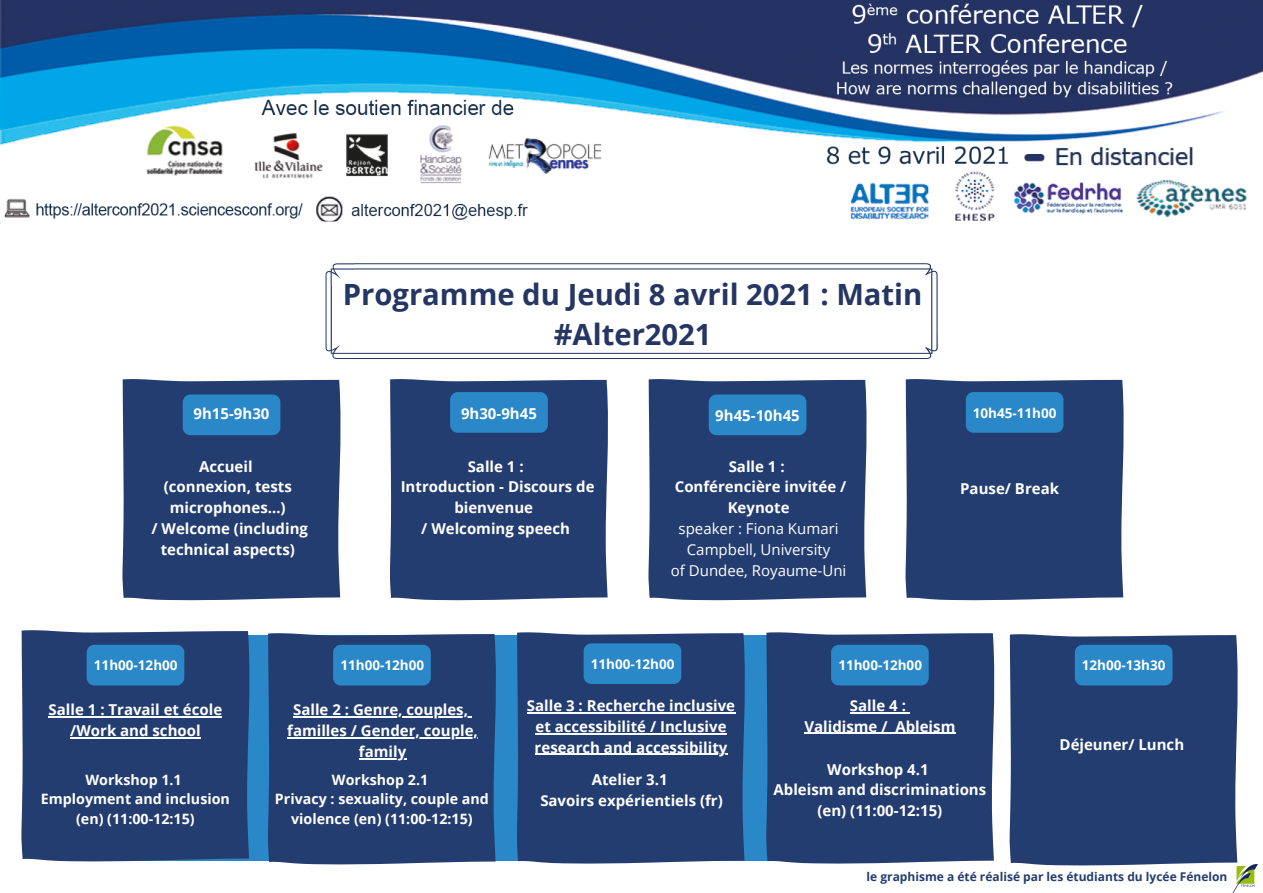
<style>
.page{position:relative;width:1263px;height:893px;background:#fff}
.page>*{position:absolute;margin:0;border:0;box-sizing:border-box;transform-origin:0 0}
.t1{font:700 29.25px "Open Sans";color:#263663}
.t2{font:700 15px/20.9px "Open Sans";color:#fff;text-align:center}
.t3{font:15px/20.9px "Open Sans";color:#fff;text-align:center}
.t4{font:700 14.25px/19.7px "Open Sans";color:#fff;text-align:center}
.t5{font:700 13.5px "Open Sans";color:#fff}
.t6{font:700 12px "Open Sans";color:#243d70}
</style>
<div class="page">
<div style="left:110px;top:634px;width:696px;height:226px;background:#2a88c9"></div>
<div style="left:21px;top:630px;width:229px;height:231px;background:#243d70"></div>
<div style="left:87px;top:645px;width:97px;height:40px;background:#2a88c9;border-radius:8px"></div>
<div style="left:122px;top:379px;width:219px;height:221px;background:#243d70"></div>
<div style="left:648px;top:379px;width:219px;height:221px;background:#243d70"></div>
<div style="left:268px;top:633px;width:228px;height:231px;background:#243d70"></div>
<div style="left:517px;top:632px;width:228px;height:232px;background:#243d70"></div>
<div style="left:766px;top:632px;width:229px;height:232px;background:#243d70"></div>
<div style="left:1010px;top:634px;width:228px;height:231px;background:#243d70"></div>
<div style="left:183px;top:394px;width:97px;height:41px;background:#2a88c9;border-radius:8px"></div>
<div style="left:390px;top:379px;width:218px;height:221px;background:#243d70"></div>
<div style="left:450px;top:392px;width:98px;height:41px;background:#2a88c9;border-radius:8px"></div>
<div style="left:709px;top:394px;width:97px;height:41px;background:#2a88c9;border-radius:8px"></div>
<div style="left:905px;top:379px;width:219px;height:221px;background:#243d70"></div>
<div style="left:966px;top:392px;width:97px;height:41px;background:#2a88c9;border-radius:8px"></div>
<div style="left:333px;top:645px;width:98px;height:40px;background:#2a88c9;border-radius:8px"></div>
<div style="left:584px;top:643px;width:97px;height:41px;background:#2a88c9;border-radius:8px"></div>
<div style="left:831px;top:645px;width:98px;height:40px;background:#2a88c9;border-radius:8px"></div>
<div style="left:1075px;top:645px;width:97px;height:40px;background:#2a88c9;border-radius:8px"></div>
<img style="left:1233px;top:864px;width:24px;height:29px">
<svg style="left:325px;top:263px;width:613px;height:96px"></svg>
<img style="left:0;top:0;width:1263px;height:223px">
<div style="left:3px;top:221px;width:1260px;height:6px;background:#fff"></div>
<hr style="left:49px;top:716px;width:173px;height:1px;background:#fff">
<hr style="left:70px;top:737px;width:131px;height:1px;background:#fff">
<hr style="left:293px;top:716px;width:175px;height:1px;background:#fff">
<hr style="left:287px;top:737px;width:191px;height:1px;background:#fff">
<hr style="left:359px;top:758px;width:47px;height:1px;background:#fff">
<hr style="left:527px;top:712px;width:208px;height:1px;background:#fff">
<hr style="left:535px;top:733px;width:191px;height:1px;background:#fff">
<hr style="left:535px;top:754px;width:192px;height:1px;background:#fff">
<hr style="left:850px;top:712px;width:56px;height:1px;background:#fff">
<hr style="left:804px;top:733px;width:83px;height:1px;background:#fff">
<hr style="left:895px;top:733px;width:60px;height:1px;background:#fff">
<p class="t1" style="left:343px;top:274px;width:581px">Programme du Jeudi 8 avril 2021 : Matin</p>
<p class="t1" style="left:554px;top:314px;width:159px">#Alter2021</p>
<p class="t2" style="left:194px;top:403px;width:77px">9h15-9h30</p>
<p class="t2" style="left:461px;top:402px;width:77px">9h30-9h45</p>
<p class="t2" style="left:715px;top:405px;width:86px">9h45-10h45</p>
<p class="t5" style="left:973px;top:403px;width:85px">10h45-11h00</p>
<p class="t2" style="left:199px;top:455px;width:55px">Accueil</p>
<p class="t2" style="left:164px;top:476px;width:130px">(connexion, tests microphones…)</p>
<p class="t2" style="left:151px;top:518px;width:158px">/ Welcome (including technical aspects)</p>
<p class="t2" style="left:468px;top:455px;width:57px">Salle 1 :</p>
<p class="t2" style="left:401px;top:476px;width:195px">Introduction - Discours de bienvenue</p>
<p class="t2" style="left:421px;top:518px;width:150px">/ Welcoming speech</p>
<p class="t2" style="left:729px;top:455px;width:57px">Salle 1 :</p>
<p class="t2" style="left:675px;top:476px;width:173px">Conférencière invitée /<br>Keynote</p>
<p class="t3" style="left:679px;top:518px;width:161px">speaker : Fiona Kumari<br>Campbell, University</p>
<p class="t3" style="left:671px;top:559px;width:177px">of Dundee, Royaume-Uni</p>
<p class="t2" style="left:960px;top:478px;width:100px">Pause/ Break</p>
<p class="t5" style="left:94px;top:656px;width:85px">11h00-12h00</p>
<p class="t5" style="left:340px;top:656px;width:85px">11h00-12h00</p>
<p class="t5" style="left:591px;top:654px;width:85px">11h00-12h00</p>
<p class="t5" style="left:838px;top:656px;width:85px">11h00-12h00</p>
<p class="t5" style="left:1082px;top:656px;width:85px">12h00-13h30</p>
<p class="t2" style="left:49px;top:699px;width:175px">Salle 1 : Travail et école /Work and school</p>
<p class="t4" style="left:85px;top:769px;width:98px">Workshop 1.1</p>
<p class="t4" style="left:41px;top:789px;width:190px">Employment and inclusion (en) (11:00-12:15)</p>
<p class="t2" style="left:293px;top:699px;width:176px">Salle 2 : Genre, couples,</p>
<p class="t2" style="left:287px;top:720px;width:192px">familles / Gender, couple, family</p>
<p class="t4" style="left:332px;top:769px;width:98px">Workshop 2.1</p>
<p class="t4" style="left:275px;top:789px;width:215px">Privacy : sexuality, couple and violence (en) (11:00-12:15)</p>
<p class="t2" style="left:527px;top:695px;width:210px">Salle 3 : Recherche inclusive et accessibilité / Inclusive research and accessibility</p>
<p class="t2" style="left:592px;top:768px;width:77px">Atelier 3.1</p>
<p class="t2" style="left:540px;top:789px;width:184px">Savoirs expérientiels (fr)</p>
<p class="t2" style="left:850px;top:694px;width:57px">Salle 4 :</p>
<p class="t2" style="left:804px;top:715px;width:152px">Validisme / Ableism</p>
<p class="t2" style="left:827px;top:758px;width:103px">Workshop 4.1</p>
<p class="t2" style="left:773px;top:779px;width:214px">Ableism and discriminations (en) (11:00-12:15)</p>
<p class="t2" style="left:1059px;top:733px;width:126px">Déjeuner/ Lunch</p>
<p class="t6" style="left:866px;top:868px;width:362px">le graphisme a été réalisé par les étudiants du lycée Fénelon</p>
</div>
